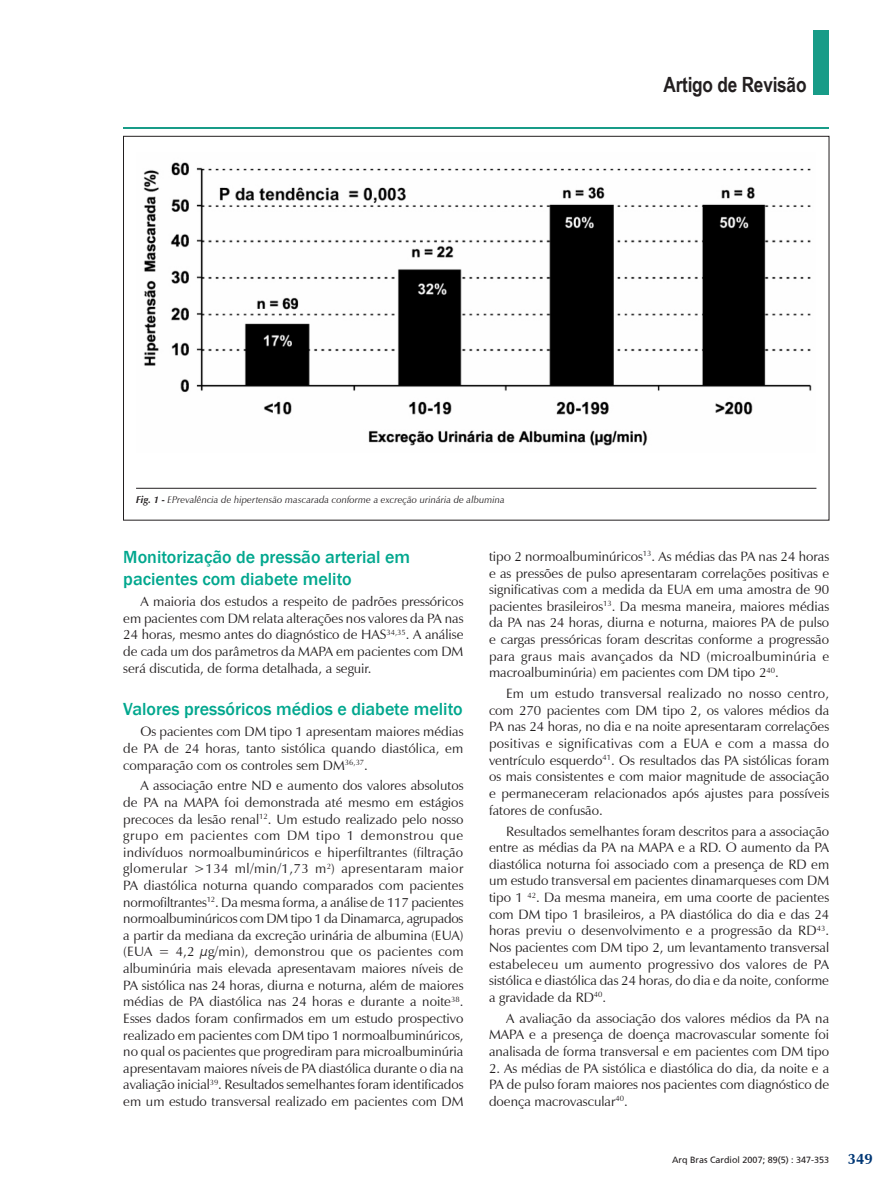
<style>
.page{position:relative;width:893px;height:1191px;background:#fff}
.page>*{position:absolute;margin:0;border:0;box-sizing:border-box;transform-origin:0 0}
.t1{font:700 21px "Arial Narrow";letter-spacing:-.01em;color:#231f20}
.Títulos__textos{font:500 18px/22px "Franklin Gothic";color:#00a78e}
.t2{font:700 15px "Zapf Humanist 601 BT";color:#013775}
.Texto{font:13.5px/16.6px "Zapf Humanist 601 BT";color:#231f20;text-align:justify}
._04_FIGURA_ref__bold{font:italic 9.75px "Zapf Humanist 601 BT";letter-spacing:.01em;color:#231f20}
.t3{font:9px "Frutiger";color:#231f20}
.s1{font-weight:700}
</style>
<div class="page">
<hr style="left:123px;top:127px;width:706px;height:1px;background:#189c88">
<div style="left:813px;top:30px;width:16px;height:64px;background:#189c88"></div>
<hr style="left:136px;top:488px;width:680px;height:1px;background:#231f20">
<img style="left:143px;top:162px;width:669px;height:284px">
<p class="t1" style="left:663px;top:69px;width:145px">Artigo de Revisão</p>
<p class="_04_FIGURA_ref__bold" style="left:136px;top:493px;width:370px"><span class="s1">Fig. 1 -</span> EPrevalência de hipertensão mascarada conforme a excreção urinária de albumina</p>
<p class="Títulos__textos" style="left:123px;top:546px;width:288px">Monitorização de pressão arterial em pacientes com diabete melito</p>
<p class="Texto" style="left:123px;top:593px;width:342px;text-indent:17px">A maioria dos estudos a respeito de padrões pressóricos em pacientes com DM relata alterações nos valores da PA nas 24 horas, mesmo antes do diagnóstico de HAS<sup>34,35</sup>. A análise de cada um dos parâmetros da MAPA em pacientes com DM será discutida, de forma detalhada, a seguir.</p>
<p class="Títulos__textos" style="left:123px;top:698px;width:341px">Valores pressóricos médios e diabete melito</p>
<p class="Texto" style="left:123px;top:723px;width:342px;text-indent:17px">Os pacientes com DM tipo 1 apresentam maiores médias de PA de 24 horas, tanto sistólica quando diastólica, em comparação com os controles sem DM<sup>36,37</sup>.</p>
<p class="Texto" style="left:123px;top:777px;width:342px;text-indent:17px">A associação entre ND e aumento dos valores absolutos de PA na MAPA foi demonstrada até mesmo em estágios precoces da lesão renal<sup>12</sup>. Um estudo realizado pelo nosso grupo em pacientes com DM tipo 1 demonstrou que indivíduos normoalbuminúricos e hiperfiltrantes (filtração glomerular &gt;134 ml/min/1,73 m<sup>2</sup>) apresentaram maior PA diastólica noturna quando comparados com pacientes normofiltrantes<sup>12</sup>. Da mesma forma, a análise de 117 pacientes normoalbuminúricos com DM tipo 1 da Dinamarca, agrupados a partir da mediana da excreção urinária de albumina (EUA) (EUA = 4,2 µg/min), demonstrou que os pacientes com albuminúria mais elevada apresentavam maiores níveis de PA sistólica nas 24 horas, diurna e noturna, além de maiores médias de PA diastólica nas 24 horas e durante a noite<sup>38</sup>.<br>Esses dados foram confirmados em um estudo prospectivo realizado em pacientes com DM tipo 1 normoalbuminúricos, no qual os pacientes que progrediram para microalbuminúria apresentavam maiores níveis de PA diastólica durante o dia na avaliação inicial<sup>39</sup>. Resultados semelhantes foram identificados em um estudo transversal realizado em pacientes com DM</p>
<p class="Texto" style="left:489px;top:548px;width:342px">tipo 2 normoalbuminúricos<sup>13</sup>. As médias das PA nas 24 horas e as pressões de pulso apresentaram correlações positivas e significativas com a medida da EUA em uma amostra de 90 pacientes brasileiros<sup>13</sup>. Da mesma maneira, maiores médias da PA nas 24 horas, diurna e noturna, maiores PA de pulso e cargas pressóricas foram descritas conforme a progressão para graus mais avançados da ND (microalbuminúria e macroalbuminúria) em pacientes com DM tipo 2<sup>40</sup>.</p>
<p class="Texto" style="left:489px;top:685px;width:342px;text-indent:17px">Em um estudo transversal realizado no nosso centro, com 270 pacientes com DM tipo 2, os valores médios da PA nas 24 horas, no dia e na noite apresentaram correlações positivas e significativas com a EUA e com a massa do ventrículo esquerdo<sup>41</sup>. Os resultados das PA sistólicas foram os mais consistentes e com maior magnitude de associação e permaneceram relacionados após ajustes para possíveis fatores de confusão.</p>
<p class="Texto" style="left:489px;top:822px;width:342px;text-indent:17px">Resultados semelhantes foram descritos para a associação entre as médias da PA na MAPA e a RD. O aumento da PA diastólica noturna foi associado com a presença de RD em um estudo transversal em pacientes dinamarqueses com DM tipo 1 <sup>42</sup>. Da mesma maneira, em uma coorte de pacientes com DM tipo 1 brasileiros, a PA diastólica do dia e das 24 horas previu o desenvolvimento e a progressão da RD<sup>43</sup>.<br>Nos pacientes com DM tipo 2, um levantamento transversal estabeleceu um aumento progressivo dos valores de PA sistólica e diastólica das 24 horas, do dia e da noite, conforme a gravidade da RD<sup>40</sup>.</p>
<p class="Texto" style="left:489px;top:1009px;width:342px;text-indent:17px">A avaliação da associação dos valores médios da PA na MAPA e a presença de doença macrovascular somente foi analisada de forma transversal e em pacientes com DM tipo</p>
<p class="Texto" style="left:489px;top:1059px;width:342px">2. As médias de PA sistólica e diastólica do dia, da noite e a PA de pulso foram maiores nos pacientes com diagnóstico de doença macrovascular<sup>40</sup>.</p>
<p class="t3" style="left:672px;top:1154px;width:159px">Arq Bras Cardiol 2007; 89(5) : 347-353</p>
<p class="t2" style="left:848px;top:1149px;width:26px">349</p>
</div>
